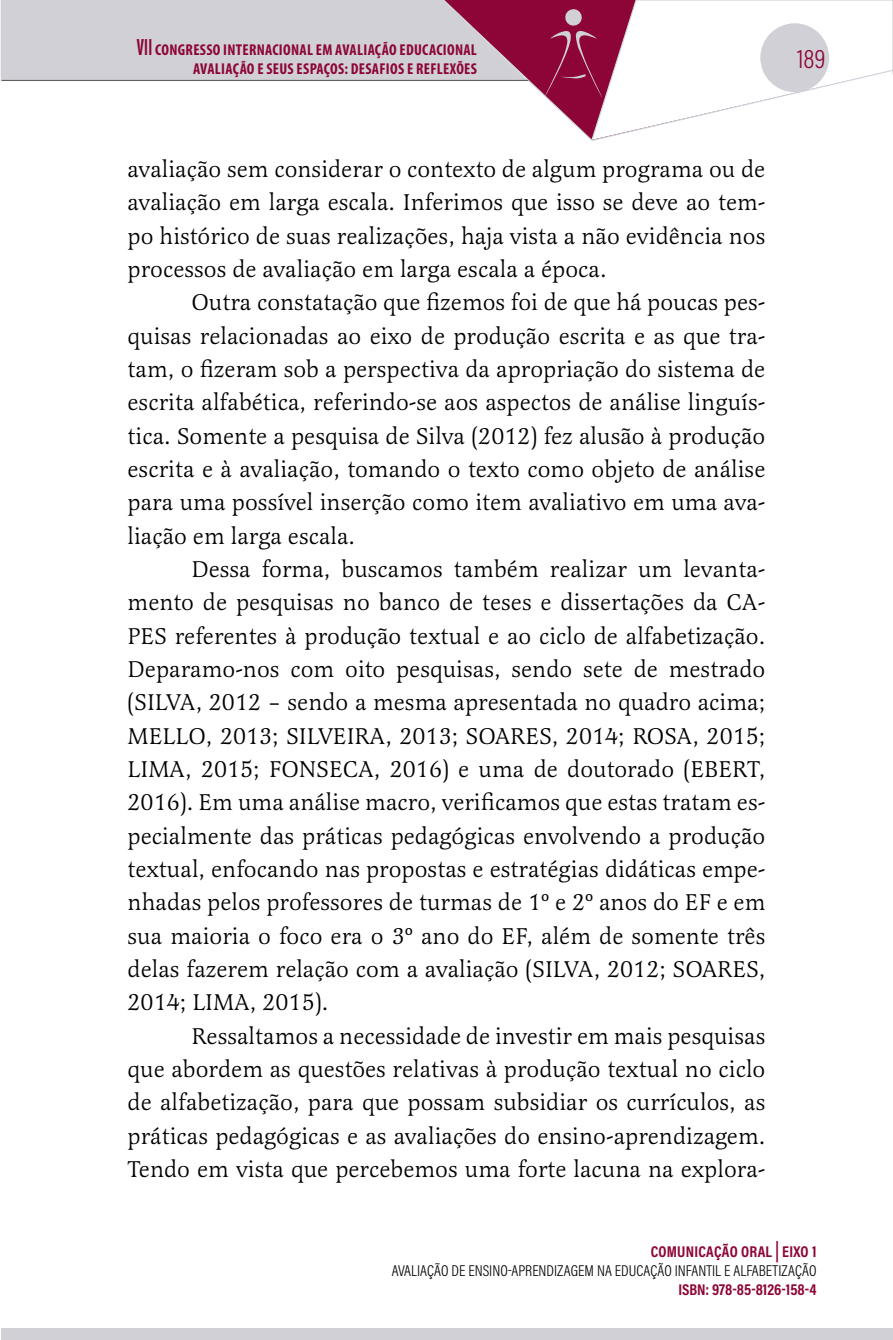
<style>
.page{position:relative;width:893px;height:1340px;background:#fff}
.page>*{position:absolute;margin:0;border:0;box-sizing:border-box;transform-origin:0 0}
.t1{font:300 27px "Acumin Pro Cond";color:#8d0536}
.t2{font:23.62px/33.3px "Latienne Pro";color:#000;text-align:justify}
.t3{font:700 condensed 15.75px/18.9px "Myriad Pro";letter-spacing:.02em;color:#8d0536;text-align:right}
.t4{font:300 15.75px/18.9px "Acumin Pro Cond";color:#000;text-align:right}
.t5{font:700 15.75px "Acumin Pro Cond";color:#8d0536}
.s1{font-size:23.62px}
.s2{font-weight:700;color:#8d0536}
.s3{font-weight:700;font-size:20.47px;color:#8d0536}
</style>
<div class="page">
<svg style="left:528px;top:0;width:365px;height:141px"></svg>
<svg style="left:1px;top:0;width:527px;height:81px;background:#cabfc9"></svg>
<div style="left:760px;top:23px;width:69px;height:69px;background:#d0d0d6;border-radius:50%"></div>
<svg style="left:545px;top:8px;width:57px;height:89px;background:#941b47"></svg>
<hr style="left:2px;top:80px;width:526px;height:1px;background:#545355">
<div style="left:2px;top:1328px;width:891px;height:11px;background:#d0d0d6"></div>
<p class="t3" style="left:137px;top:40px;width:342px"><span class="s1">VII</span> CONGRESSO INTERNACIONAL EM AVALIAÇÃO EDUCACIONAL<br>AVALIAÇÃO E SEUS ESPAÇOS: DESAFIOS E REFLEXÕES</p>
<p class="t1" style="left:797px;top:41px;width:30px">189</p>
<p class="t2" style="left:128px;top:153px;width:639px">avaliação sem considerar o contexto de algum programa ou de avaliação em larga escala. Inferimos que isso se deve ao tem&shy;po histórico de suas realizações, haja vista a não evidência nos processos de avaliação em larga escala a época.</p>
<p class="t2" style="left:128px;top:286px;width:639px;text-indent:64px">Outra constatação que fizemos foi de que há poucas pes&shy;quisas relacionadas ao eixo de produção escrita e as que tra&shy;tam, o fizeram sob a perspectiva da apropriação do sistema de escrita alfabética, referindo-se aos aspectos de análise linguís&shy;tica. Somente a pesquisa de Silva (2012) fez alusão à produção escrita e à avaliação, tomando o texto como objeto de análise para uma possível inserção como item avaliativo em uma ava&shy;liação em larga escala.</p>
<p class="t2" style="left:128px;top:552px;width:639px;text-indent:64px">Dessa forma, buscamos também realizar um levanta&shy;mento de pesquisas no banco de teses e dissertações da CA-PES referentes à produção textual e ao ciclo de alfabetização.<br>Deparamo-nos com oito pesquisas, sendo sete de mestrado (SILVA, 2012 – sendo a mesma apresentada no quadro acima; MELLO, 2013; SILVEIRA, 2013; SOARES, 2014; ROSA, 2015; LIMA, 2015; FONSECA, 2016) e uma de doutorado (EBERT, 2016). Em uma análise macro, verificamos que estas tratam es&shy;pecialmente das práticas pedagógicas envolvendo a produção textual, enfocando nas propostas e estratégias didáticas empe&shy;nhadas pelos professores de turmas de 1º e 2º anos do EF e em sua maioria o foco era o 3º ano do EF, além de somente três delas fazerem relação com a avaliação (SILVA, 2012; SOARES, 2014; LIMA, 2015).</p>
<p class="t2" style="left:128px;top:1019px;width:639px;text-indent:64px">Ressaltamos a necessidade de investir em mais pesquisas que abordem as questões relativas à produção textual no ciclo de alfabetização, para que possam subsidiar os currículos, as práticas pedagógicas e as avaliações do ensino-aprendizagem.<br>Tendo em vista que percebemos uma forte lacuna na explora-</p>
<p class="t4" style="left:392px;top:1242px;width:426px"><span class="s2">COMUNICAÇÃO ORAL</span> <span class="s3">|</span> <span class="s2">EIXO 1<br></span>AVALIAÇÃO DE ENSINO-APRENDIZAGEM NA EDUCAÇÃO INFANTIL E ALFABETIZAÇÃO</p>
<p class="t5" style="left:678px;top:1279px;width:140px">ISBN: 978-85-8126-158-4</p>
</div>
